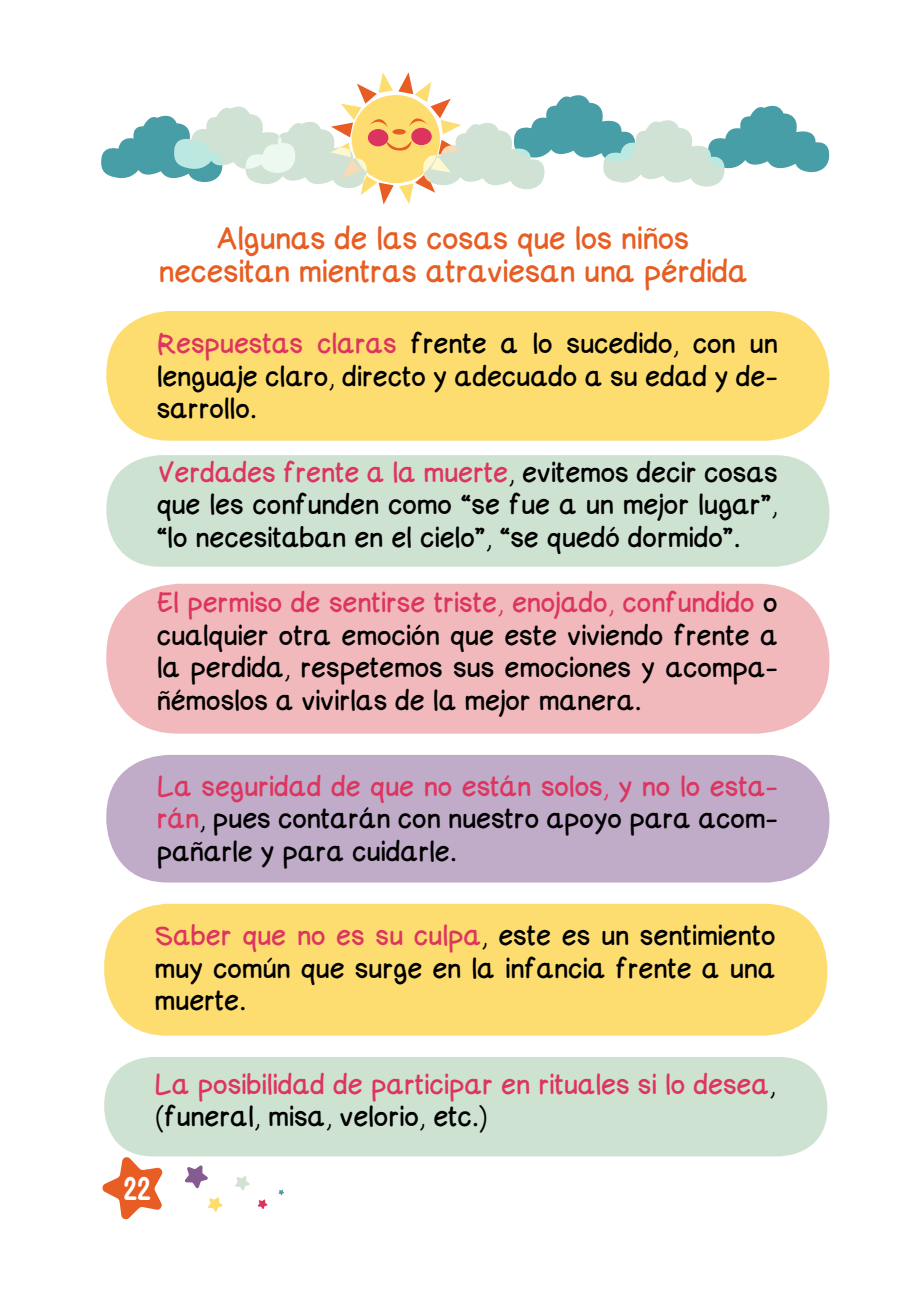
<style>
.page{position:relative;width:906px;height:1289px;background:#fff}
.page>*{position:absolute;margin:0;border:0;box-sizing:border-box;transform-origin:0 0}
.t1{font:33px "Jelly Anika";color:#fff}
.t2{font:30px/33px "Comic Neue Sans ID";color:#e75d22;text-align:center}
.t3{font:27px/32.4px "Comic Neue Sans ID";color:#000;text-align:justify}
.t4{font:27px/32.4px "Comic Neue Sans ID";color:#dd355f}
.s1{color:#dd355f}
.s2{color:#000}
</style>
<div class="page">
<svg style="left:101px;top:72px;width:728px;height:132px"></svg>
<svg style="left:185px;top:1165px;width:23px;height:23px"></svg>
<svg style="left:235px;top:1176px;width:15px;height:14px"></svg>
<svg style="left:208px;top:1197px;width:15px;height:14px"></svg>
<svg style="left:258px;top:1199px;width:9px;height:9px"></svg>
<svg style="left:278px;top:1189px;width:6px;height:6px"></svg>
<svg style="left:102px;top:1157px;width:60px;height:62px"></svg>
<div style="left:106px;top:311px;width:723px;height:129px;background:#fddc70;border-radius:63px"></div>
<div style="left:106px;top:755px;width:723px;height:127px;background:#c0abc8;border-radius:62px"></div>
<div style="left:104px;top:903px;width:723px;height:132px;background:#fddc70;border-radius:63px"></div>
<div style="left:104px;top:1056px;width:723px;height:100px;background:#cee2d2;border-radius:48px"></div>
<div style="left:106px;top:583px;width:723px;height:150px;background:#f2b9bd;border-radius:72px"></div>
<div style="left:106px;top:455px;width:723px;height:111px;background:#cee2d2;border-radius:54px"></div>
<p class="t2" style="left:159px;top:222px;width:590px">Algunas de las cosas que los niños necesitan mientras atraviesan una pérdida</p>
<p class="t3" style="left:157px;top:328px;width:622px"><span class="s1">Respuestas claras</span> frente a lo sucedido, con un lenguaje claro, directo y adecuado a su edad y de&shy;sarrollo.</p>
<p class="t3" style="left:157px;top:457px;width:622px"><span class="s1">Verdades frente a la muerte</span>, evitemos decir cosas que les confunden como “se fue a un mejor lugar”, “lo necesitaban en el cielo”, “se quedó dormido”.</p>
<p class="t3" style="left:157px;top:587px;width:622px"><span class="s1">El permiso de sentirse triste, enojado, confundido</span> o cualquier otra emoción que este viviendo frente a la perdida, respetemos sus emociones y acompa&shy;ñémoslos a vivirlas de la mejor manera.</p>
<p class="t3" style="left:157px;top:770px;width:622px"><span class="s1">La seguridad de que no están solos, y no lo esta&shy;rán</span>, pues contarán con nuestro apoyo para acom&shy;pañarle y para cuidarle.</p>
<p class="t3" style="left:155px;top:920px;width:622px"><span class="s1">Saber que no es su culpa</span>, este es un sentimiento muy común que surge en la infancia frente a una muerte.</p>
<p class="t4" style="left:155px;top:1068px;width:622px">La posibilidad de participar en rituales si lo desea<span class="s2">, (funeral, misa, velorio, etc.)</span></p>
<p class="t1" style="left:124px;top:1175px;width:29px">22</p>
</div>
